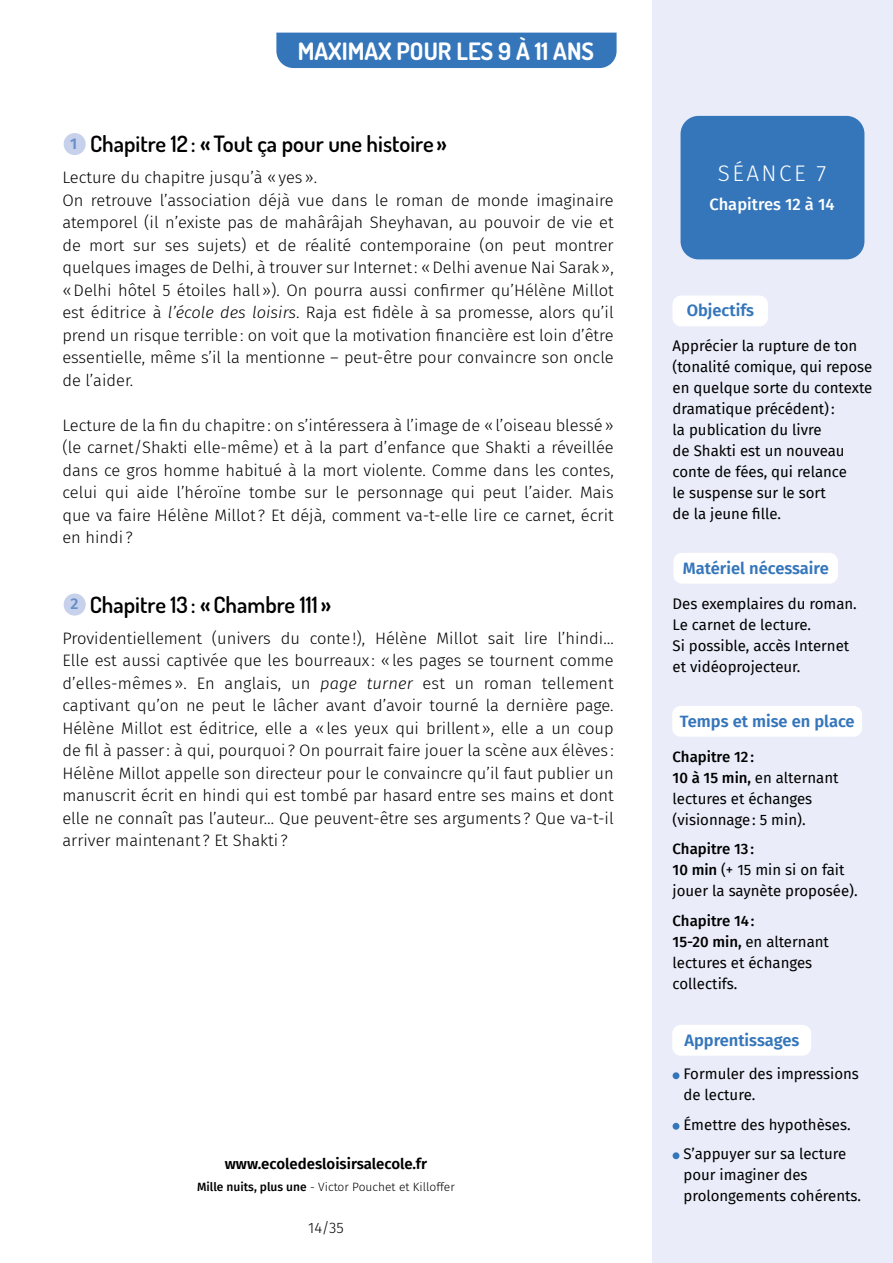
<style>
.page{position:relative;width:893px;height:1263px;background:#fff}
.page>*{position:absolute;margin:0;border:0;box-sizing:border-box;transform-origin:0 0}
.t1{font:700 24px "Dosis";color:#fff}
.t2{font:600 22.5px "Dosis";color:#000}
.t3{font:300 22.5px "Fira Sans";letter-spacing:.11em;color:#fff}
.t4{font:300 16.5px/22.5px "Fira Sans";color:#000;text-align:justify}
.t5{font:600 16.5px "Fira Sans";color:#3576bb}
.t6{font:500 16.5px "Fira Sans";color:#fff}
.t7{font:15px/21px "Fira Sans";color:#000}
.t8{font:600 15px "Fira Sans";color:#000}
.t9{font:300 15px "Fira Sans";color:#000}
.t10{font:300 12px "Fira Sans";color:#000}
.s1{font-family:"Fira Sans";font-size:15.6px;color:#678fca}
.s2{font-style:italic}
.s3{font-weight:500}
</style>
<div class="page">
<div style="left:652px;top:0;width:241px;height:1263px;background:#eaedf9"></div>
<div style="left:276px;top:33px;width:341px;height:35px;background:#3576bb"></div>
<div style="left:673px;top:1072px;width:6px;height:7px;background:#3576bb;border-radius:50%"></div>
<div style="left:673px;top:1123px;width:6px;height:7px;background:#3576bb;border-radius:50%"></div>
<div style="left:673px;top:1152px;width:6px;height:7px;background:#3576bb;border-radius:50%"></div>
<div style="left:672px;top:1025px;width:139px;height:31px;background:#fff;border-radius:9px"></div>
<div style="left:672px;top:706px;width:190px;height:31px;background:#fff;border-radius:9px"></div>
<div style="left:673px;top:553px;width:165px;height:31px;background:#fff;border-radius:9px"></div>
<div style="left:672px;top:296px;width:96px;height:30px;background:#fff;border-radius:9px"></div>
<div style="left:64px;top:133px;width:22px;height:22px;background:#c7d1ec;border-radius:50%"></div>
<div style="left:64px;top:593px;width:22px;height:23px;background:#c7d1ec;border-radius:50%"></div>
<div style="left:680px;top:116px;width:184px;height:143px;background:#3576bb;border-radius:18px"></div>
<h1 class="t1" style="left:298px;top:35px;width:298px">MAXIMAX POUR LES 9 À 11 ANS</h1>
<h2 class="t2" style="left:70px;top:129px;width:378px"><span class="s1">1</span> Chapitre 12 : «Tout ça pour une histoire »</h2>
<p class="t4" style="left:62px;top:166px;width:553px;text-align:left">Lecture du chapitre jusqu’à «yes».<br>On retrouve l’association déjà vue dans le roman de monde imaginaire atemporel (il n’existe pas de mahârâjah Sheyhavan, au pouvoir de vie et de mort sur ses sujets) et de réalité contemporaine (on peut montrer quelques images de Delhi, à trouver sur Internet: «Delhi avenue Nai Sarak», «Delhi hôtel 5 étoiles hall»). On pourra aussi confirmer qu’Hélène Millot est éditrice à <span class="s2">l’école des loisirs</span>. Raja est fidèle à sa promesse, alors qu’il prend un risque terrible: on voit que la motivation financière est loin d’être essentielle, même s’il la mentionne – peut-être pour convaincre son oncle de l’aider.</p>
<p class="t4" style="left:62px;top:414px;width:553px">Lecture de la fin du chapitre: on s’intéressera à l’image de «l’oiseau blessé» (le carnet/Shakti elle-même) et à la part d’enfance que Shakti a réveillée dans ce gros homme habitué à la mort violente. Comme dans les contes, celui qui aide l’héroïne tombe sur le personnage qui peut l’aider. Mais que va faire Hélène Millot ? Et déjà, comment va-t-elle lire ce carnet, écrit en hindi ?</p>
<h2 class="t2" style="left:71px;top:590px;width:262px"><span class="s1">2</span> Chapitre 13: «Chambre 111 »</h2>
<p class="t4" style="left:62px;top:626px;width:553px">Providentiellement (univers du conte!), Hélène Millot sait lire l’hindi… Elle est aussi captivée que les bourreaux : «les pages se tournent comme d’elles-mêmes ». En anglais, un <span class="s2">page turner</span> est un roman tellement captivant qu’on ne peut le lâcher avant d’avoir tourné la dernière page.<br>Hélène Millot est éditrice, elle a «les yeux qui brillent», elle a un coup de fil à passer: à qui, pourquoi ? On pourrait faire jouer la scène aux élèves :<br>Hélène Millot appelle son directeur pour le convaincre qu’il faut publier un manuscrit écrit en hindi qui est tombé par hasard entre ses mains et dont elle ne connaît pas l’auteur… Que peuvent-être ses arguments ? Que va-t-il arriver maintenant ? Et Shakti ?</p>
<p class="t8" style="left:225px;top:1151px;width:204px">www.ecoledesloisirsalecole.fr</p>
<p class="t10" style="left:197px;top:1179px;width:259px"><span class="s3">Mille nuits, plus une</span> - Victor Pouchet et Killoffer</p>
<p class="t9" style="left:308px;top:1217px;width:37px">14/35</p>
<h2 class="t3" style="left:718px;top:157px;width:110px">SÉANCE 7</h2>
<p class="t6" style="left:709px;top:191px;width:127px">Chapitres 12 à 14</p>
<p class="t5" style="left:687px;top:297px;width:69px">Objectifs</p>
<p class="t7" style="left:673px;top:335px;width:201px">Apprécier la rupture de ton (tonalité comique, qui repose en quelque sorte du contexte dramatique précédent):<br>la publication du livre<br>de Shakti est un nouveau conte de fées, qui relance<br>le suspense sur le sort<br>de la jeune fille.</p>
<p class="t5" style="left:683px;top:554px;width:147px">Matériel nécessaire</p>
<p class="t7" style="left:673px;top:592px;width:186px">Des exemplaires du roman.<br>Le carnet de lecture.<br>Si possible, accès Internet et vidéoprojecteur.</p>
<p class="t5" style="left:680px;top:707px;width:176px">Temps et mise en place</p>
<p class="t7" style="left:673px;top:746px;width:168px"><span class="s3">Chapitre 12:<br>10 à 15 min,</span> en alternant lectures et échanges (visionnage: 5 min).</p>
<p class="t7" style="left:673px;top:838px;width:187px"><span class="s3">Chapitre 13:<br>10 min</span> (+ 15 min si on fait jouer la saynète proposée).</p>
<p class="t7" style="left:673px;top:910px;width:158px"><span class="s3">Chapitre 14:<br>15-20 min,</span> en alternant lectures et échanges collectifs.</p>
<p class="t5" style="left:684px;top:1026px;width:116px">Apprentissages</p>
<p class="t7" style="left:683px;top:1063px;width:177px">Formuler des impressions de lecture.</p>
<p class="t7" style="left:683px;top:1109px;width:169px;line-height:29.5px">Émettre des hypothèses.<br>S’appuyer sur sa lecture</p>
<p class="t7" style="left:683px;top:1164px;width:179px">pour imaginer des prolongements cohérents.</p>
</div>
